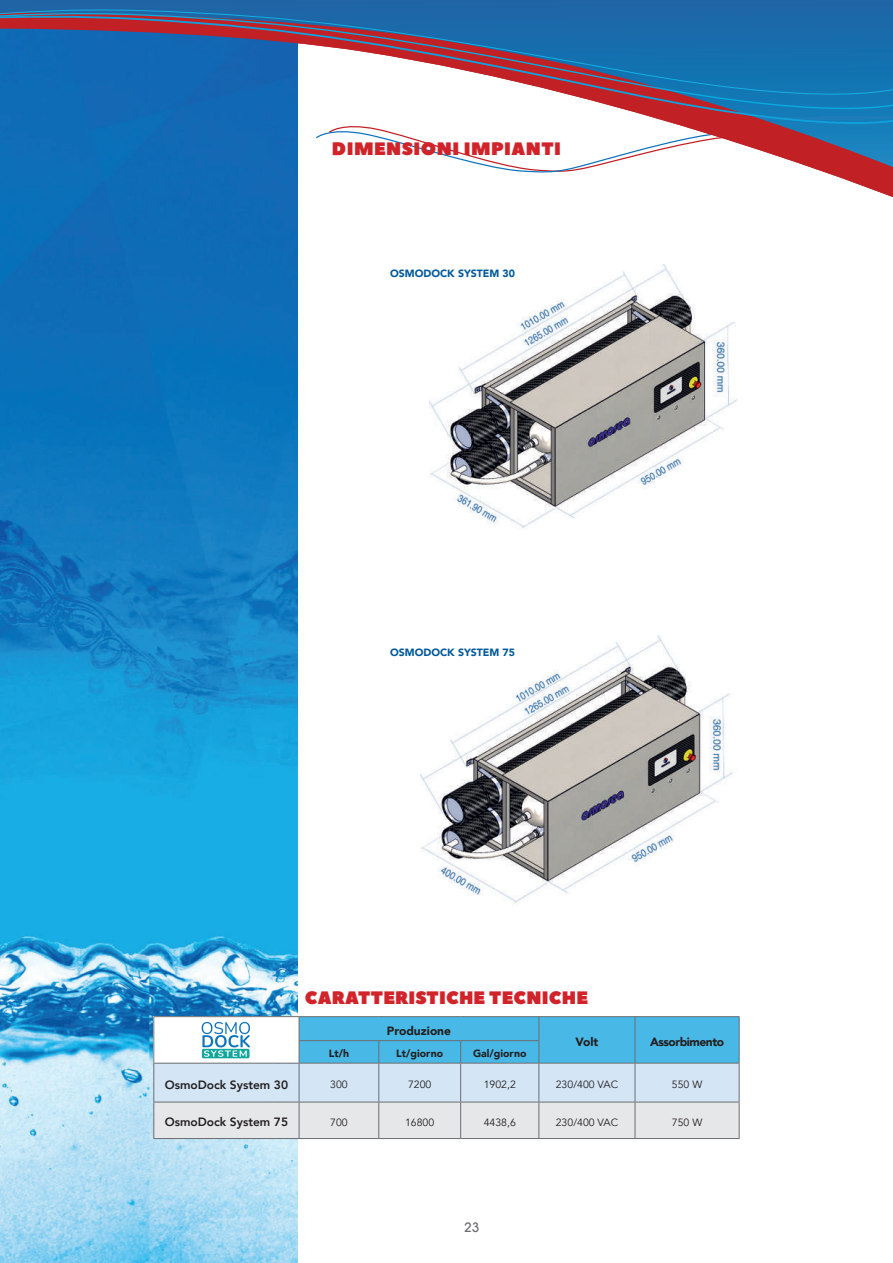
<style>
.page{position:relative;width:893px;height:1263px;background:#fff}
.page>*{position:absolute;margin:0;border:0;box-sizing:border-box;transform-origin:0 0}
.t1{font:18px "Peace Sans";letter-spacing:.01em;color:#d1232a}
.t2{font:500 13.5px "Avant Garde IT Cby BT";color:#6c6d70}
.t3{font:800 12px "Avenir";color:#231f20}
.t4{font:900 12px "Avenir";letter-spacing:-.04em;color:#231f20}
.t5{font:900 12px "Avenir";color:#231f20}
.t6{font:10.5px "Avenir";color:#231f20}
.t7{font:900 10.5px "Avenir";color:#00599a}
.t8{font:900 10.5px "Avenir";color:#231f20}
</style>
<div class="page">
<img style="left:0;top:205px;width:298px;height:1058px">
<hr style="left:153px;top:1016px;width:146px;height:1px;background:#6c6d70">
<hr style="left:299px;top:1016px;width:80px;height:1px;background:#6c6d70">
<hr style="left:379px;top:1016px;width:82px;height:1px;background:#6c6d70">
<hr style="left:461px;top:1016px;width:78px;height:1px;background:#6c6d70">
<hr style="left:539px;top:1016px;width:96px;height:1px;background:#6c6d70">
<hr style="left:635px;top:1016px;width:104px;height:1px;background:#6c6d70">
<hr style="left:153px;top:1138px;width:146px;height:1px;background:#6c6d70">
<hr style="left:299px;top:1138px;width:80px;height:1px;background:#6c6d70">
<hr style="left:379px;top:1138px;width:82px;height:1px;background:#6c6d70">
<hr style="left:461px;top:1138px;width:78px;height:1px;background:#6c6d70">
<hr style="left:539px;top:1138px;width:96px;height:1px;background:#6c6d70">
<hr style="left:635px;top:1138px;width:104px;height:1px;background:#6c6d70">
<svg style="left:153px;top:1017px;width:587px;height:121px;background:#b0d6e9"></svg>
<img style="left:430px;top:265px;width:308px;height:263px">
<img style="left:421px;top:635px;width:312px;height:268px">
<svg style="left:0;top:167px;width:893px;height:38px"></svg>
<svg style="left:0;top:142px;width:893px;height:25px"></svg>
<svg style="left:0;top:128px;width:893px;height:14px"></svg>
<svg style="left:0;top:115px;width:893px;height:13px"></svg>
<svg style="left:0;top:0;width:893px;height:115px;background:#4c77a8"></svg>
<h1 class="t1" style="left:332px;top:137px;width:231px">DIMENSIONI IMPIANTI</h1>
<p class="t7" style="left:390px;top:265px;width:126px">OSMODOCK SYSTEM 30</p>
<p class="t7" style="left:390px;top:643px;width:126px">OSMODOCK SYSTEM 75</p>
<h1 class="t1" style="left:305px;top:986px;width:285px">CARATTERISTICHE TECNICHE</h1>
<p class="t5" style="left:387px;top:1020px;width:66px">Produzione</p>
<p class="t8" style="left:329px;top:1044px;width:22px">Lt/h</p>
<p class="t8" style="left:396px;top:1044px;width:48px">Lt/giorno</p>
<p class="t8" style="left:473px;top:1044px;width:55px">Gal/giorno</p>
<p class="t4" style="left:575px;top:1031px;width:25px">Volt</p>
<p class="t4" style="left:650px;top:1031px;width:76px">Assorbimento</p>
<p class="t3" style="left:165px;top:1075px;width:125px">OsmoDock System 30</p>
<p class="t6" style="left:330px;top:1078px;width:19px">300</p>
<p class="t6" style="left:408px;top:1078px;width:25px">7200</p>
<p class="t6" style="left:484px;top:1078px;width:34px">1902,2</p>
<p class="t6" style="left:556px;top:1078px;width:64px">230/400 VAC</p>
<p class="t6" style="left:672px;top:1078px;width:32px">550 W</p>
<p class="t3" style="left:165px;top:1113px;width:125px">OsmoDock System 75</p>
<p class="t6" style="left:330px;top:1116px;width:19px">700</p>
<p class="t6" style="left:405px;top:1116px;width:31px">16800</p>
<p class="t6" style="left:484px;top:1116px;width:34px">4438,6</p>
<p class="t6" style="left:556px;top:1116px;width:64px">230/400 VAC</p>
<p class="t6" style="left:672px;top:1116px;width:32px">750 W</p>
<p class="t2" style="left:464px;top:1219px;width:17px">23</p>
</div>
